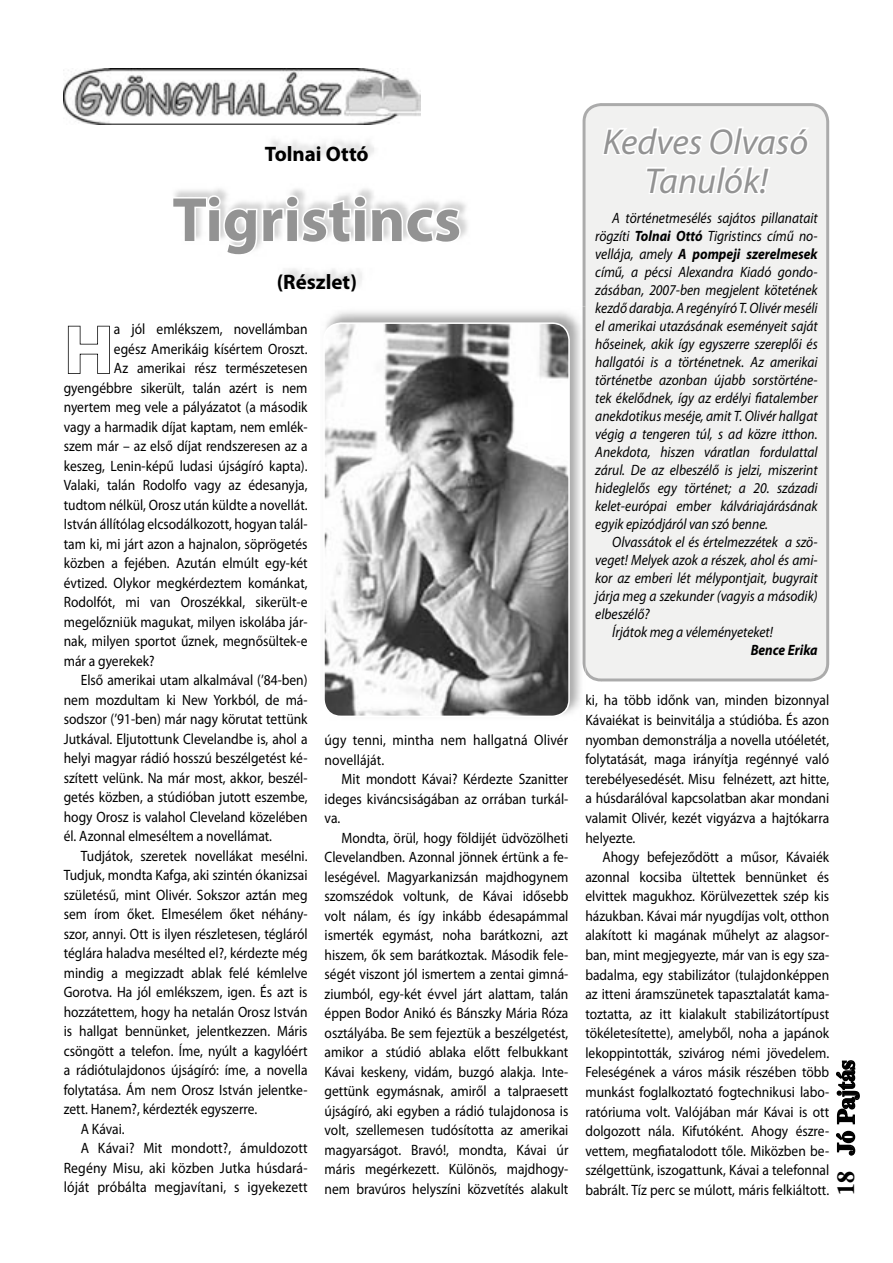
<style>
.page{position:relative;width:893px;height:1263px;background:#fff}
.page>*{position:absolute;margin:0;border:0;box-sizing:border-box;transform-origin:0 0}
.t1{font:700 69.15px "Myriad Pro";color:#fff;scale:1.05 1}
.t2{font:700 63px "Myriad Pro";color:#939393}
.t3{font:italic 36px/39px "Myriad Pro";color:#939393;text-align:center}
.t4{font:700 24px "CG Times";color:#000}
.t5{font:700 21px "Myriad Pro";color:#000}
.t6{font:15px/19.6px "Myriad Pro";color:#000;text-align:justify;scale:.9 1}
.t7{font:italic 15px/18px "Myriad Pro";color:#000;text-align:justify;scale:.9 1}
.t8{font:15px/19.5px "Myriad Pro";color:#000;scale:.91 1}
.t9{font:italic 700 15px "Myriad Pro";color:#000;scale:.9 1}
.s1{font-weight:700}
</style>
<div class="page">
<svg style="left:836px;top:1060px;width:24px;height:96px"></svg>
<img style="left:64px;top:68px;width:357px;height:57px">
<svg style="left:67px;top:325px;width:43px;height:49px"></svg>
<div style="left:582px;top:103px;width:247px;height:578px;background:#f1f1f0"></div>
<svg style="left:173px;top:194px;width:289px;height:60px"></svg>
<img style="left:583px;top:306px;width:3px;height:367px">
<svg style="left:323px;top:322px;width:247px;height:395px"></svg>
<h3 class="t5" style="left:265px;top:142px;width:105px">Tolnai Ottó</h3>
<h2 class="t2" style="left:172px;top:184px;width:290px">Tigristincs</h2>
<h3 class="t5" style="left:277px;top:270px;width:82px">(Részlet)</h3>
<h1 class="t1" style="left:64px;top:311px;width:49px">H</h1>
<p class="t6" style="left:114px;top:320px;width:217px">a jól emlékszem, novellámban</p>
<p class="t6" style="left:114px;top:339px;width:217px">egész Amerikáig kísértem Oroszt.</p>
<p class="t6" style="left:114px;top:359px;width:217px">Az amerikai rész természetesen</p>
<p class="t6" style="left:64px;top:378px;width:272px">gyengébbre sikerült, talán azért is nem</p>
<p class="t6" style="left:64px;top:398px;width:272px">nyertem meg vele a pályázatot (a második</p>
<p class="t6" style="left:64px;top:417px;width:272px">vagy a harmadik díjat kaptam, nem emlék-</p>
<p class="t6" style="left:64px;top:437px;width:272px">szem már – az első díjat rendszeresen az a</p>
<p class="t6" style="left:64px;top:456px;width:272px">keszeg, Lenin-képű ludasi újságíró kapta).</p>
<p class="t6" style="left:64px;top:476px;width:272px">Valaki, talán Rodolfo vagy az édesanyja,</p>
<p class="t6" style="left:64px;top:495px;width:272px">tudtom nélkül, Orosz után küldte a novellát.</p>
<p class="t6" style="left:64px;top:515px;width:272px">István állítólag elcsodálkozott, hogyan talál-</p>
<p class="t6" style="left:64px;top:534px;width:272px">tam ki, mi járt azon a hajnalon, söprögetés</p>
<p class="t6" style="left:64px;top:554px;width:272px">közben a fejében. Azután elmúlt egy-két</p>
<p class="t6" style="left:64px;top:573px;width:272px">évtized. Olykor megkérdeztem kománkat,</p>
<p class="t6" style="left:64px;top:593px;width:272px">Rodolfót, mi van Oroszékkal, sikerült-e</p>
<p class="t6" style="left:64px;top:612px;width:272px">megelőzniük magukat, milyen iskolába jár-</p>
<p class="t6" style="left:64px;top:632px;width:272px">nak, milyen sportot űznek, megnősültek-e</p>
<p class="t6" style="left:64px;top:651px;width:102px">már a gyerekek?</p>
<p class="t6" style="left:81px;top:671px;width:253px">Első amerikai utam alkalmával (’84-ben)</p>
<p class="t6" style="left:64px;top:690px;width:272px">nem mozdultam ki New Yorkból, de má-</p>
<p class="t6" style="left:64px;top:710px;width:272px">sodszor (’91-ben) már nagy körutat tettünk</p>
<p class="t6" style="left:64px;top:729px;width:272px">Jutkával. Eljutottunk Clevelandbe is, ahol a</p>
<p class="t6" style="left:64px;top:749px;width:272px">helyi magyar rádió hosszú beszélgetést ké-</p>
<p class="t6" style="left:64px;top:768px;width:272px">szített velünk. Na már most, akkor, beszél-</p>
<p class="t6" style="left:64px;top:788px;width:272px">getés közben, a stúdióban jutott eszembe,</p>
<p class="t6" style="left:64px;top:807px;width:272px">hogy Orosz is valahol Cleveland közelében</p>
<p class="t6" style="left:64px;top:827px;width:233px">él. Azonnal elmeséltem a novellámat.</p>
<p class="t6" style="left:81px;top:846px;width:253px">Tudjátok, szeretek novellákat mesélni.</p>
<p class="t6" style="left:64px;top:866px;width:272px">Tudjuk, mondta Kafga, aki szintén ókanizsai</p>
<p class="t6" style="left:64px;top:885px;width:272px">születésű, mint Olivér. Sokszor aztán meg</p>
<p class="t6" style="left:64px;top:905px;width:272px">sem írom őket. Elmesélem őket néhány-</p>
<p class="t6" style="left:64px;top:924px;width:272px">szor, annyi. Ott is ilyen részletesen, tégláról</p>
<p class="t6" style="left:64px;top:944px;width:272px">téglára haladva mesélted el?, kérdezte még</p>
<p class="t6" style="left:64px;top:963px;width:272px">mindig a megizzadt ablak felé kémlelve</p>
<p class="t6" style="left:64px;top:983px;width:272px">Gorotva. Ha jól emlékszem, igen. És azt is</p>
<p class="t6" style="left:64px;top:1002px;width:272px">hozzátettem, hogy ha netalán Orosz István</p>
<p class="t6" style="left:64px;top:1022px;width:272px">is hallgat bennünket, jelentkezzen. Máris</p>
<p class="t6" style="left:64px;top:1041px;width:272px">csöngött a telefon. Íme, nyúlt a kagylóért</p>
<p class="t6" style="left:64px;top:1061px;width:272px">a rádiótulajdonos újságíró: íme, a novella</p>
<p class="t6" style="left:64px;top:1080px;width:272px">folytatása. Ám nem Orosz István jelentke-</p>
<p class="t6" style="left:64px;top:1100px;width:216px">zett. Hanem?, kérdezték egyszerre.</p>
<p class="t6" style="left:81px;top:1119px;width:50px">A Kávai.</p>
<p class="t8" style="left:81px;top:1139px;width:251px">A Kávai? Mit mondott?, ámuldozott</p>
<p class="t8" style="left:64px;top:1158px;width:269px">Regény Misu, aki közben Jutka húsdará-</p>
<p class="t8" style="left:64px;top:1178px;width:269px">lóját próbálta megjavítani, s igyekezett</p>
<p class="t8" style="left:325px;top:731px;width:269px">úgy tenni, mintha nem hallgatná Olivér novelláját.</p>
<p class="t6" style="left:325px;top:770px;width:272px;text-indent:17px">Mit mondott Kávai? Kérdezte Szanitter ideges kiváncsiságában az orrában turkál&shy;va.</p>
<p class="t6" style="left:325px;top:828px;width:272px;text-indent:17px">Mondta, örül, hogy földijét üdvözölheti Clevelandben. Azonnal jönnek értünk a fe&shy;leségével. Magyarkanizsán majdhogynem szomszédok voltunk, de Kávai idősebb volt nálam, és így inkább édesapámmal ismerték egymást, noha barátkozni, azt hiszem, ők sem barátkoztak. Második fele&shy;ségét viszont jól ismertem a zentai gimná&shy;ziumból, egy-két évvel járt alattam, talán éppen Bodor Anikó és Bánszky Mária Róza osztályába. Be sem fejeztük a beszélgetést, amikor a stúdió ablaka előtt felbukkant Kávai keskeny, vidám, buzgó alakja. Inte&shy;gettünk egymásnak, amiről a talpraesett újságíró, aki egyben a rádió tulajdonosa is volt, szellemesen tudósította az amerikai magyarságot. Bravó!, mondta, Kávai úr máris megérkezett. Különös, majdhogy&shy;nem bravúros helyszíni közvetítés alakult</p>
<h3 class="t3" style="left:603px;top:123px;width:207px">Kedves Olvasó<br>Tanulók!</h3>
<p class="t7" style="left:595px;top:210px;width:249px;text-indent:17px">A történetmesélés sajátos pillanatait rögzíti <span class="s1">Tolnai Ottó</span> Tigristincs című no&shy;vellája, amely <span class="s1">A pompeji szerelmesek </span>című, a pécsi Alexandra Kiadó gondo&shy;zásában, 2007-ben megjelent kötetének kezdő darabja. A regényíró T. Olivér meséli el amerikai utazásának eseményeit saját hőseinek, akik így egyszerre szereplői és hallgatói is a történetnek. Az amerikai történetbe azonban újabb sorstörténe&shy;tek ékelődnek, így az erdélyi fiatalember anekdotikus meséje, amit T. Olivér hallgat végig a tengeren túl, s ad közre itthon.<br>Anekdota, hiszen váratlan fordulattal zárul. De az elbeszélő is jelzi, miszerint hideglelős egy történet; a 20. századi kelet-európai ember kálváriajárásának egyik epizódjáról van szó benne.</p>
<p class="t7" style="left:612px;top:534px;width:230px">Olvassátok el és értelmezzétek a szö-</p>
<p class="t7" style="left:595px;top:552px;width:249px">veget! Melyek azok a részek, ahol és ami-</p>
<p class="t7" style="left:595px;top:570px;width:249px">kor az emberi lét mélypontjait, bugyrait</p>
<p class="t7" style="left:595px;top:588px;width:249px">járja meg a szekunder (vagyis a második)</p>
<p class="t7" style="left:595px;top:606px;width:62px">elbeszélő?</p>
<p class="t7" style="left:612px;top:624px;width:180px">Írjátok meg a véleményeteket!</p>
<p class="t9" style="left:751px;top:642px;width:76px">Bence Erika</p>
<p class="t6" style="left:585px;top:691px;width:272px">ki, ha több időnk van, minden bizonnyal Kávaiékat is beinvitálja a stúdióba. És azon nyomban demonstrálja a novella utóéletét, folytatását, maga irányítja regénnyé való terebélyesedését. Misu felnézett, azt hitte, a húsdarálóval kapcsolatban akar mondani valamit Olivér, kezét vigyázva a hajtókarra helyezte.</p>
<p class="t6" style="left:585px;top:847px;width:272px;text-indent:17px">Ahogy befejeződött a műsor, Kávaiék azonnal kocsiba ültettek bennünket és elvittek magukhoz. Körülvezettek szép kis házukban. Kávai már nyugdíjas volt, otthon alakított ki magának műhelyt az alagsor&shy;ban, mint megjegyezte, már van is egy sza&shy;badalma, egy stabilizátor (tulajdonképpen az itteni áramszünetek tapasztalatát kama&shy;toztatta, az itt kialakult stabilizátortípust tökéletesítette), amelyből, noha a japánok lekoppintották, szivárog némi jövedelem.<br>Feleségének a város másik részében több munkást foglalkoztató fogtechnikusi labo&shy;ratóriuma volt. Valójában már Kávai is ott dolgozott nála. Kifutóként. Ahogy észre&shy;vettem, megfiatalodott tőle. Miközben be&shy;szélgettünk, iszogattunk, Kávai a telefonnal babrált. Tíz perc se múlott, máris felkiáltott.</p>
<h3 class="t4" style="left:831px;top:1154px;width:96px;rotate:-90deg">Jó Pajtás</h3>
<h3 class="t4" style="left:831px;top:1195px;width:25px;rotate:-90deg">18</h3>
</div>
